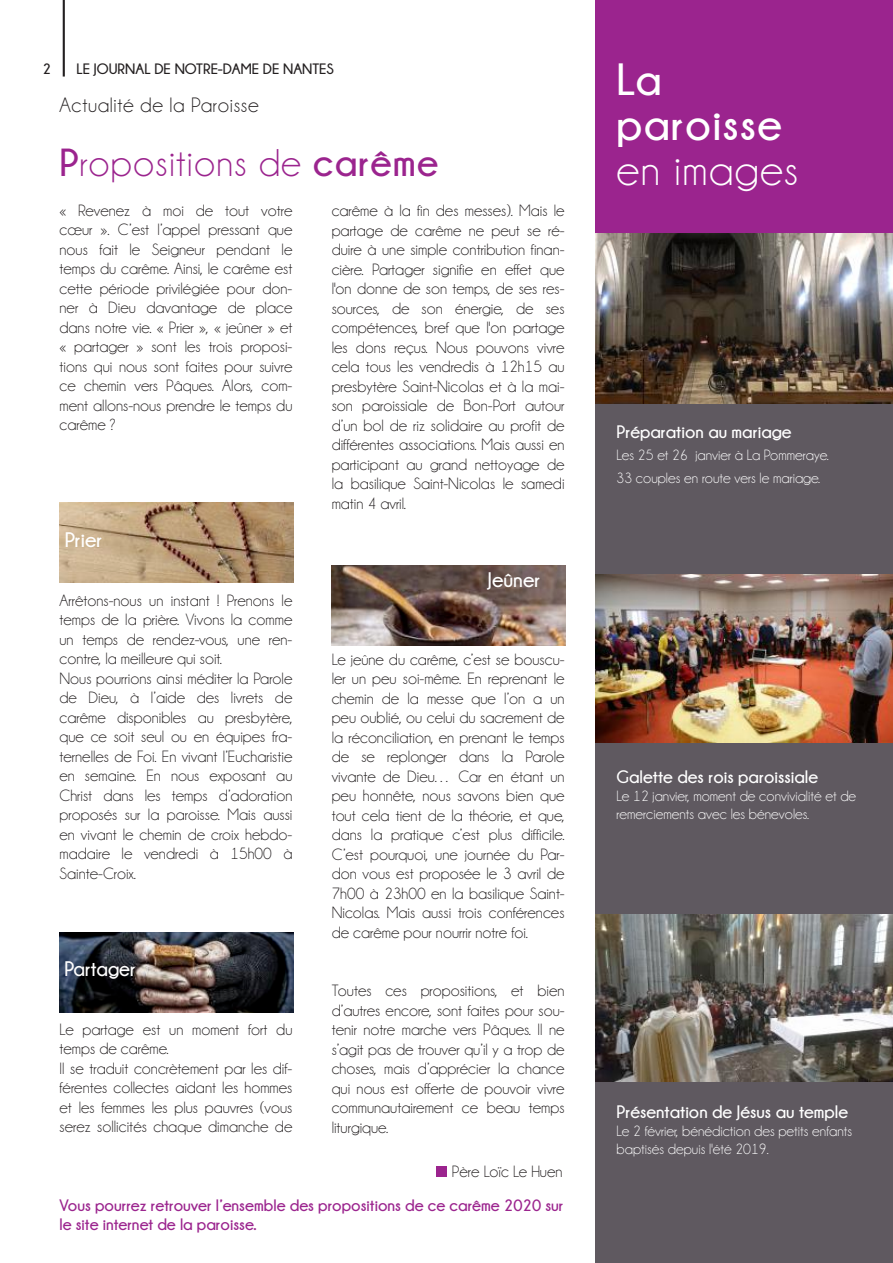
<style>
.page{position:relative;width:893px;height:1263px;background:#fff}
.page>*{position:absolute;margin:0;border:0;box-sizing:border-box;transform-origin:0 0}
.t1{font:700 45px/45px "Champagne&Limousines";letter-spacing:.03em;color:#fff}
.t2{font:45px "Champagne&Limousines";letter-spacing:.03em;color:#fff}
.t3{font:39px "Champagne&Limousines";letter-spacing:.03em;color:#9b248e}
.t4{font:21px "Champagne&Limousines";letter-spacing:.03em;color:#231f20}
.t5{font:700 21px "Champagne&Limousines";color:#fff}
.t6{font:700 21px "Champagne&Limousines";color:#fff;scale:.95 1}
.t7{font:700 18px "Champagne&Limousines";color:#fff}
.t8{font:16.5px/19.5px "Champagne&Limousines";color:#231f20;text-align:justify}
.t9{font:700 16.5px/19.5px "Champagne&Limousines";color:#9b248e}
.t10{font:15px/18px "Champagne&Limousines";color:#fff}
.t11{font:700 15px "Champagne&Limousines";color:#231f20}
.s1{font-weight:700}
.s2{font-size:18px}
</style>
<div class="page">
<div style="left:595px;top:0;width:298px;height:1263px;background:#5f5960"></div>
<div style="left:595px;top:0;width:298px;height:234px;background:#9b248e"></div>
<hr style="left:63px;top:0;width:2px;height:77px;background:#231f20">
<img style="left:60px;top:503px;width:234px;height:80px">
<img style="left:595px;top:234px;width:298px;height:170px">
<img style="left:595px;top:574px;width:298px;height:169px">
<img style="left:595px;top:914px;width:298px;height:168px">
<div style="left:436px;top:1166px;width:11px;height:11px;background:#9b248e"></div>
<img style="left:332px;top:566px;width:234px;height:79px">
<img style="left:60px;top:932px;width:234px;height:80px">
<p class="t11" style="left:43px;top:61px;width:10px">2</p>
<p class="t11" style="left:77px;top:61px;width:259px">LE JOURNAL DE NOTRE-DAME DE NANTES</p>
<p class="t4" style="left:60px;top:95px;width:201px">Actualité de la Paroisse</p>
<h2 class="t3" style="left:60px;top:144px;width:380px"><span class="s1">P</span>ropositions de <span class="s1">carême</span></h2>
<p class="t8" style="left:60px;top:200px;width:234px">« Revenez à moi de tout votre cœur ». C’est l’appel pressant que nous fait le Seigneur pendant le temps du carême. Ainsi, le carême est cette période privilégiée pour don&shy;ner à Dieu davantage de place dans notre vie. « Prier », « jeûner » et « partager » sont les trois proposi&shy;tions qui nous sont faites pour suivre ce chemin vers Pâques. Alors, com&shy;ment allons-nous prendre le temps du carême ?</p>
<p class="t5" style="left:65px;top:528px;width:39px">Prier</p>
<p class="t8" style="left:60px;top:590px;width:234px;text-align:left">Arrêtons-nous un instant ! Prenons le temps de la prière. Vivons la comme un temps de rendez-vous, une ren&shy;contre, la meilleure qui soit.<br>Nous pourrions ainsi méditer la Parole de Dieu, à l’aide des livrets de carême disponibles au presbytère, que ce soit seul ou en équipes fra&shy;ternelles de Foi. En vivant l’Eucharistie en semaine. En nous exposant au Christ dans les temps d’adoration proposés sur la paroisse. Mais aussi en vivant le chemin de croix hebdo&shy;madaire le vendredi à 15h00 à Sainte-Croix.</p>
<p class="t6" style="left:64px;top:957px;width:76px">Partager</p>
<p class="t8" style="left:60px;top:1019px;width:234px;text-align:left">Le partage est un moment fort du temps de carême.<br>Il se traduit concrètement par les dif&shy;férentes collectes aidant les hommes et les femmes les plus pauvres (vous serez sollicités chaque dimanche de</p>
<p class="t8" style="left:332px;top:201px;width:234px">carême à la fin des messes). Mais le partage de carême ne peut se ré&shy;duire à une simple contribution finan&shy;cière. Partager signifie en effet que l'on donne de son temps, de ses res&shy;sources, de son énergie, de ses compétences, bref que l'on partage les dons reçus. Nous pouvons vivre cela tous les vendredis à 12h15 au presbytère Saint-Nicolas et à la mai&shy;son paroissiale de Bon-Port autour d’un bol de riz solidaire au profit de différentes associations. Mais aussi en participant au grand nettoyage de la basilique Saint-Nicolas le samedi matin 4 avril.</p>
<p class="t5" style="left:488px;top:568px;width:54px">Jeûner</p>
<p class="t8" style="left:332px;top:649px;width:234px">Le jeûne du carême, c’est se bouscu&shy;ler un peu soi-même. En reprenant le chemin de la messe que l’on a un peu oublié, ou celui du sacrement de la réconciliation, en prenant le temps de se replonger dans la Parole vivante de Dieu… Car en étant un peu honnête, nous savons bien que tout cela tient de la théorie, et que, dans la pratique c’est plus difficile.<br>C’est pourquoi, une journée du Par&shy;don vous est proposée le 3 avril de 7h00 à 23h00 en la basilique Saint-Nicolas. Mais aussi trois conférences de carême pour nourrir notre foi.</p>
<p class="t8" style="left:332px;top:981px;width:234px">Toutes ces propositions, et bien d’autres encore, sont faites pour sou&shy;tenir notre marche vers Pâques. Il ne s’agit pas de trouver qu’il y a trop de choses, mais d’apprécier la chance qui nous est offerte de pouvoir vivre communautairement ce beau temps liturgique.</p>
<p class="t8" style="left:452px;top:1161px;width:112px">Père Loïc Le Huen</p>
<p class="t9" style="left:60px;top:1195px;width:505px">Vous pourrez retrouver l’ensemble des propositions de ce carême 2020 sur le site internet de la paroisse<span class="s2">.</span></p>
<h1 class="t1" style="left:617px;top:56px;width:167px">La paroisse</h1>
<h1 class="t2" style="left:617px;top:148px;width:183px">en images</h1>
<p class="t7" style="left:617px;top:422px;width:177px">Préparation au mariage</p>
<p class="t10" style="left:617px;top:444px;width:214px;line-height:22.5px">Les 25 et 26 janvier à La Pommeraye.<br>33 couples en route vers le mariage.</p>
<p class="t7" style="left:617px;top:767px;width:203px">Galette des rois paroissiale</p>
<p class="t10" style="left:617px;top:787px;width:241px">Le 12 janvier, moment de convivialité et de remerciements avec les bénevoles.</p>
<p class="t7" style="left:617px;top:1102px;width:233px">Présentation de Jésus au temple</p>
<p class="t10" style="left:617px;top:1122px;width:237px">Le 2 février, bénédiction des petits enfants baptisés depuis l'été 2019.</p>
</div>
